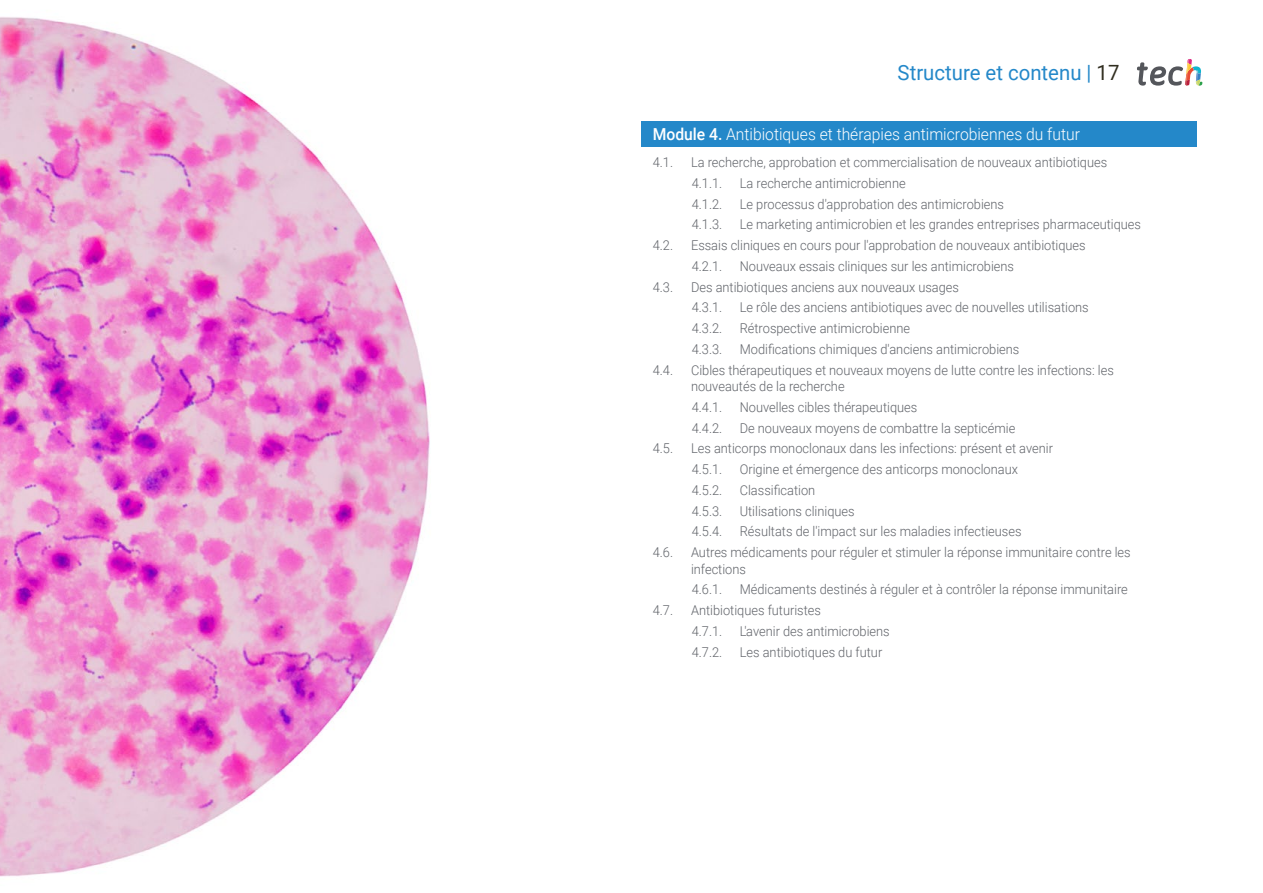
<style>
.page{position:relative;width:1263px;height:893px;background:#fff}
.page>*{position:absolute;margin:0;border:0;box-sizing:border-box;transform-origin:0 0}
.t1{font:21px "Roboto";color:#2488c9}
.t2{font:300 16.5px "Roboto";color:#fff;scale:.95 1}
.t3{font:300 13.5px/20.7px "Roboto";color:#61646a;scale:.95 1}
.s1{color:#312e20}
.s2{font-weight:500}
</style>
<div class="page">
<img style="left:0;top:17px;width:430px;height:860px">
<svg style="left:1137px;top:59px;width:65px;height:27px"></svg>
<div style="left:642px;top:121px;width:555px;height:25px;background:#2488c9"></div>
<h1 class="t1" style="left:898px;top:57px;width:223px">Structure et contenu | <span class="s1">17</span></h1>
<p class="t2" style="left:653px;top:123px;width:451px"><span class="s2">Module 4.</span> Antibiotiques et thérapies antimicrobiennes du futur</p>
<p class="t3" style="left:653px;top:151px;width:23px">4.1.</p>
<p class="t3" style="left:691px;top:151px;width:440px">La recherche, approbation et commercialisation de nouveaux antibiotiques<br>4.1.1.</p>
<p class="t3" style="left:740px;top:172px;width:176px">La recherche antimicrobienne</p>
<p class="t3" style="left:692px;top:193px;width:34px">4.1.2.</p>
<p class="t3" style="left:740px;top:193px;width:280px">Le processus d'approbation des antimicrobiens</p>
<p class="t3" style="left:692px;top:214px;width:34px">4.1.3.</p>
<p class="t3" style="left:740px;top:214px;width:424px">Le marketing antimicrobien et les grandes entreprises pharmaceutiques</p>
<p class="t3" style="left:653px;top:234px;width:23px">4.2.</p>
<p class="t3" style="left:691px;top:234px;width:417px">Essais cliniques en cours pour l'approbation de nouveaux antibiotiques<br>4.2.1.</p>
<p class="t3" style="left:740px;top:255px;width:290px">Nouveaux essais cliniques sur les antimicrobiens</p>
<p class="t3" style="left:653px;top:276px;width:23px">4.3.</p>
<p class="t3" style="left:691px;top:276px;width:284px">Des antibiotiques anciens aux nouveaux usages<br>4.3.1.</p>
<p class="t3" style="left:740px;top:297px;width:369px">Le rôle des anciens antibiotiques avec de nouvelles utilisations</p>
<p class="t3" style="left:692px;top:317px;width:34px">4.3.2.</p>
<p class="t3" style="left:740px;top:317px;width:181px">Rétrospective antimicrobienne</p>
<p class="t3" style="left:692px;top:338px;width:34px">4.3.3.</p>
<p class="t3" style="left:740px;top:338px;width:296px">Modifications chimiques d'anciens antimicrobiens</p>
<p class="t3" style="left:653px;top:359px;width:23px">4.4.</p>
<p class="t3" style="left:691px;top:361px;width:447px;line-height:16.5px">Cibles thérapeutiques et nouveaux moyens de lutte contre les infections: les nouveautés de la recherche</p>
<p class="t3" style="left:692px;top:396px;width:34px">4.4.1.</p>
<p class="t3" style="left:740px;top:396px;width:188px">Nouvelles cibles thérapeutiques</p>
<p class="t3" style="left:692px;top:417px;width:34px">4.4.2.</p>
<p class="t3" style="left:740px;top:417px;width:292px">De nouveaux moyens de combattre la septicémie</p>
<p class="t3" style="left:653px;top:438px;width:23px">4.5.</p>
<p class="t3" style="left:691px;top:438px;width:382px">Les anticorps monoclonaux dans les infections: présent et avenir<br>4.5.1.</p>
<p class="t3" style="left:740px;top:458px;width:294px">Origine et émergence des anticorps monoclonaux</p>
<p class="t3" style="left:692px;top:479px;width:34px">4.5.2.</p>
<p class="t3" style="left:740px;top:479px;width:81px">Classification</p>
<p class="t3" style="left:692px;top:500px;width:34px">4.5.3.</p>
<p class="t3" style="left:740px;top:500px;width:122px">Utilisations cliniques</p>
<p class="t3" style="left:692px;top:521px;width:34px">4.5.4.</p>
<p class="t3" style="left:740px;top:521px;width:298px">Résultats de l'impact sur les maladies infectieuses</p>
<p class="t3" style="left:653px;top:541px;width:23px">4.6.</p>
<p class="t3" style="left:691px;top:544px;width:464px;line-height:16.5px">Autres médicaments pour réguler et stimuler la réponse immunitaire contre les infections</p>
<p class="t3" style="left:692px;top:579px;width:34px">4.6.1.</p>
<p class="t3" style="left:740px;top:579px;width:410px">Médicaments destinés à réguler et à contrôler la réponse immunitaire</p>
<p class="t3" style="left:653px;top:599px;width:23px">4.7.</p>
<p class="t3" style="left:691px;top:599px;width:138px">Antibiotiques futuristes<br>4.7.1.</p>
<p class="t3" style="left:740px;top:620px;width:159px">L'avenir des antimicrobiens</p>
<p class="t3" style="left:692px;top:641px;width:34px">4.7.2.</p>
<p class="t3" style="left:740px;top:641px;width:152px">Les antibiotiques du futur</p>
</div>
